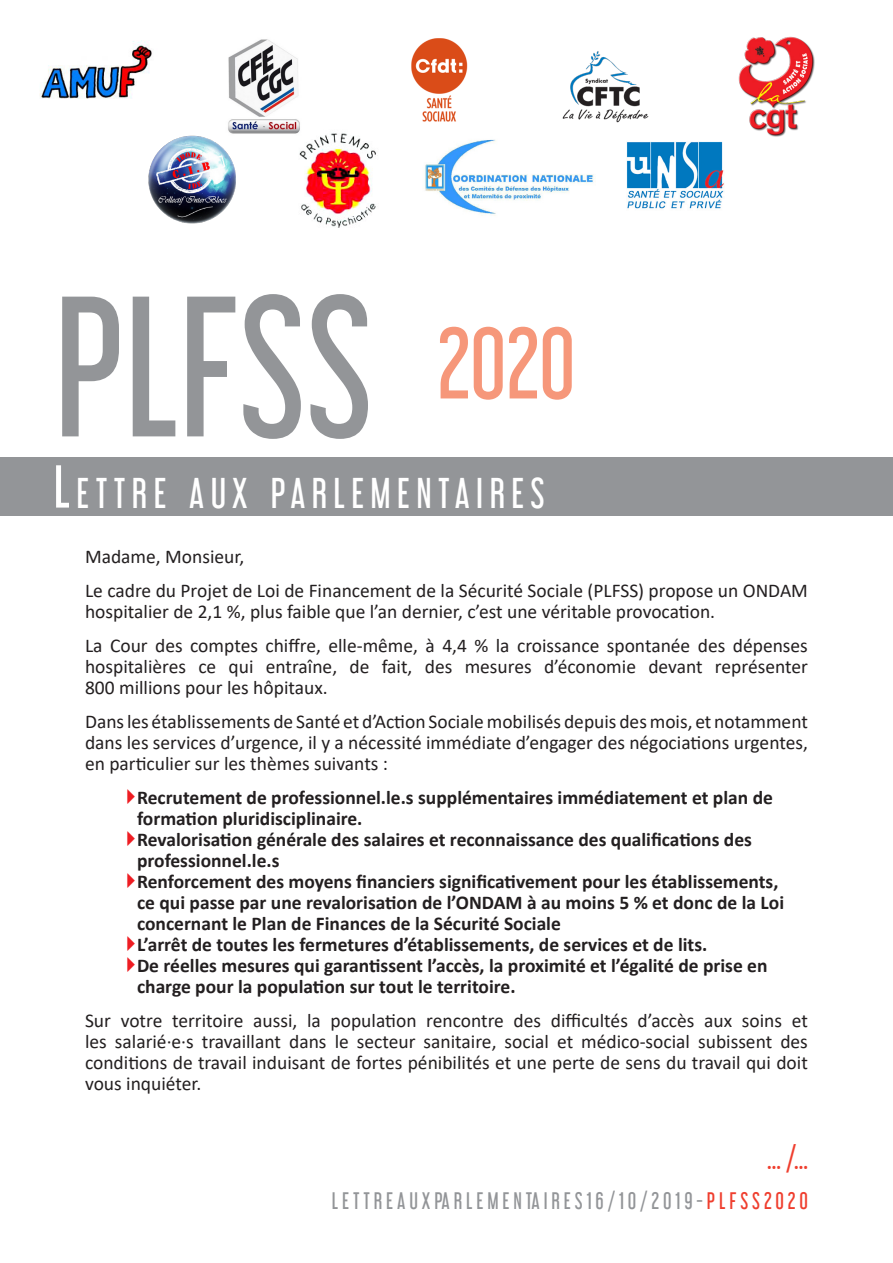
<style>
.page{position:relative;width:893px;height:1263px;background:#fff}
.page>*{position:absolute;margin:0;border:0;box-sizing:border-box;transform-origin:0 0}
.t1{font:178.5px "Libel Suit Rg";color:#939598}
.t2{font:90px "Libel Suit Rg";color:#f6977a}
.t3{font:37.8px "Libel Suit Rg";letter-spacing:.17em;color:#fff}
.t4{font:28.5px "Libel Suit Rg";color:#ef3e2e}
.t5{font:21px "Libel Suit Rg";color:#939598}
.t6{font:19.5px/21px "Calibri";color:#231f20;text-align:justify}
.List_Paragraph{font:700 19.5px/21px "Calibri";color:#231f20}
.s1{font-size:54px}
.s2{font-family:"Arrowstfb";font-weight:400;color:#ee1d23}
.s3{color:#ef3e2e}
</style>
<div class="page">
<div style="left:0;top:457px;width:893px;height:58px;background:#939598"></div>
<img style="left:39px;top:40px;width:113px;height:59px">
<img style="left:411px;top:38px;width:57px;height:83px">
<img style="left:562px;top:51px;width:87px;height:72px">
<img style="left:148px;top:135px;width:88px;height:89px">
<img style="left:299px;top:133px;width:77px;height:95px">
<img style="left:425px;top:139px;width:169px;height:77px">
<img style="left:626px;top:141px;width:98px;height:68px">
<img style="left:738px;top:36px;width:77px;height:101px">
<img style="left:214px;top:39px;width:101px;height:99px">
<p class="t1" style="left:54px;top:221px;width:321px">PLFSS</p>
<p class="t2" style="left:437px;top:290px;width:140px">2020</p>
<p class="t3" style="left:54px;top:462px;width:493px"><span class="s1">L</span>ETTRE AUX PARLEMENTAIRES</p>
<p class="t6" style="left:85px;top:546px;width:161px">Madame, Monsieur,</p>
<p class="t6" style="left:85px;top:579px;width:724px">Le cadre du Projet de Loi de Financement de la Sécurité Sociale (PLFSS) propose un ONDAM hospitalier de 2,1 %, plus faible que l’an dernier, c’est une véritable provocation.</p>
<p class="t6" style="left:85px;top:634px;width:724px">La Cour des comptes chiffre, elle-même, à 4,4 % la croissance spontanée des dépenses hospitalières ce qui entraîne, de fait, des mesures d’économie devant représenter 800 millions pour les hôpitaux.</p>
<p class="t6" style="left:85px;top:710px;width:724px">Dans les établissements de Santé et d’Action Sociale mobilisés depuis des mois, et notamment dans les services d’urgence, il y a nécessité immédiate d’engager des négociations urgentes, en particulier sur les thèmes suivants :</p>
<p class="List_Paragraph" style="left:137px;top:786px;width:637px;text-indent:-9px"><span class="s2">b</span>Recrutement de professionnel.le.s supplémentaires immédiatement et plan de formation pluridisciplinaire.</p>
<p class="List_Paragraph" style="left:137px;top:828px;width:616px;text-indent:-9px"><span class="s2">b</span>Revalorisation générale des salaires et reconnaissance des qualifications des professionnel.le.s</p>
<p class="List_Paragraph" style="left:137px;top:870px;width:649px;text-indent:-9px"><span class="s2">b</span>Renforcement des moyens financiers significativement pour les établissements, ce qui passe par une revalorisation de l’ONDAM à au moins 5 % et donc de la Loi concernant le Plan de Finances de la Sécurité Sociale</p>
<p class="List_Paragraph" style="left:128px;top:934px;width:581px"><span class="s2">b</span>L’arrêt de toutes les fermetures d’établissements, de services et de lits.</p>
<p class="List_Paragraph" style="left:137px;top:955px;width:632px;text-indent:-9px"><span class="s2">b</span>De réelles mesures qui garantissent l’accès, la proximité et l’égalité de prise en charge pour la population sur tout le territoire.</p>
<p class="t6" style="left:85px;top:1009px;width:724px">Sur votre territoire aussi, la population rencontre des difficultés d’accès aux soins et les salarié·e·s travaillant dans le secteur sanitaire, social et médico-social subissent des conditions de travail induisant de fortes pénibilités et une perte de sens du travail qui doit vous inquiéter.</p>
<p class="t4" style="left:767px;top:1134px;width:42px">... /...</p>
<p class="t5" style="left:332px;top:1183px;width:478px">L E T T R E A U X PA R L E M E N TA I R E S 1 6 / 1 0 / 2 0 1 9 - <span class="s3">P L F S S 2 0 2 0</span></p>
</div>
